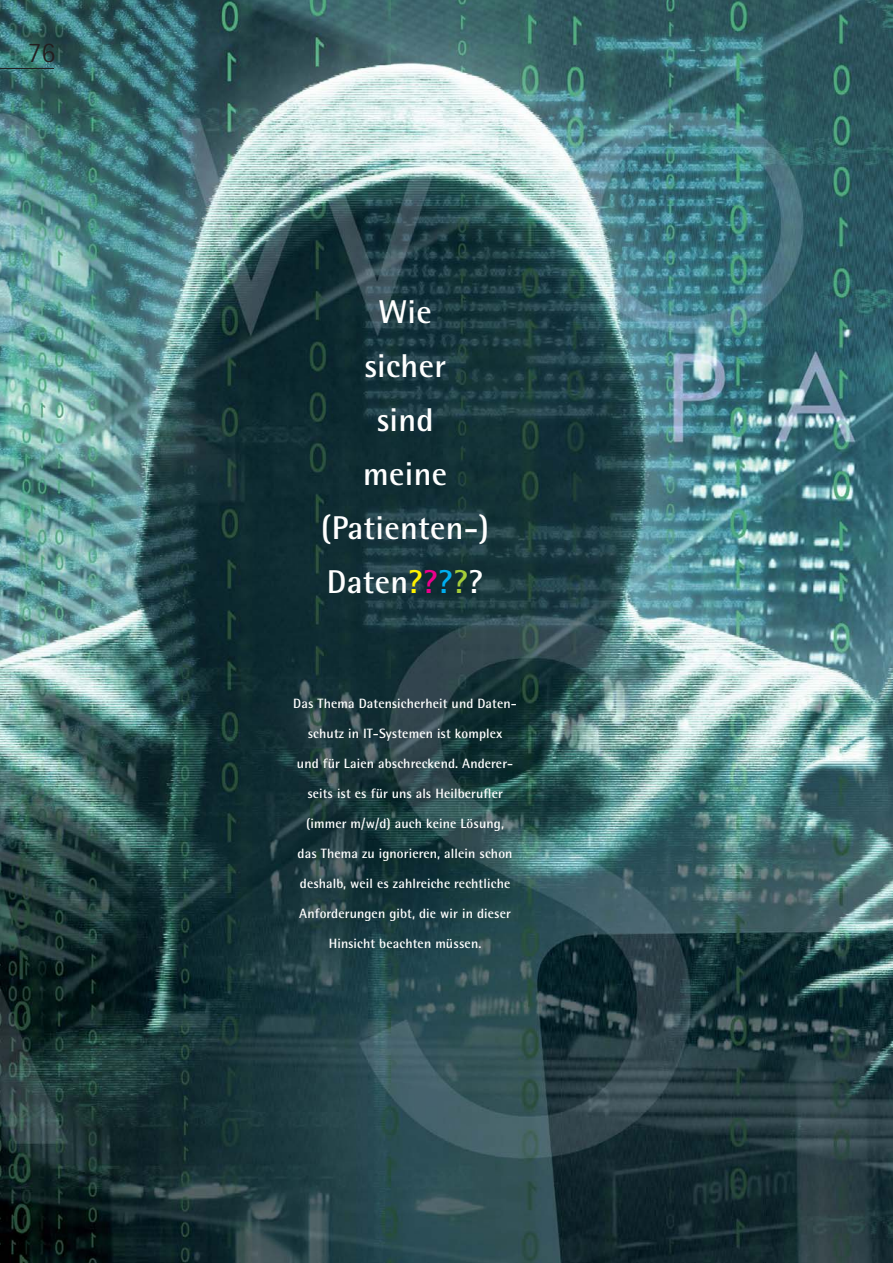
<style>
.page{position:relative;width:893px;height:1263px;background:#fff}
.page>*{position:absolute;margin:0;border:0;box-sizing:border-box;transform-origin:0 0}
.t1{font:700 33px/54px "Rotis Semi Sans";letter-spacing:.01em;color:#fff;text-align:center}
.t2{font:300 28.5px "Rotis Semi Sans";color:#231f20}
.t3{font:700 13.5px "Rotis Semi Sans";letter-spacing:.01em;color:#fff}
.s1{color:#fff200}
.s2{color:#ec008c}
.s3{color:#00aeef}
.s4{color:#a6ce39}
</style>
<div class="page">
<img style="left:0;top:0;width:892px;height:1263px">
<hr style="left:0;top:68px;width:54px;height:1px;background:#231f20">
<h2 class="t2" style="left:28px;top:43px;width:29px">76</h2>
<h1 class="t1" style="left:321px;top:288px;width:170px">Wie<br>sicher<br>sind<br>meine (Patienten-)<br>Daten<span class="s1">?</span><span class="s2">?</span><span class="s3">?</span><span class="s4">?</span>?</h1>
<p class="t3" style="left:293px;top:698px;width:225px">Das Thema Datensicherheit und Daten-</p>
<p class="t3" style="left:308px;top:728px;width:196px">schutz in IT-Systemen ist komplex</p>
<p class="t3" style="left:297px;top:758px;width:218px">und für Laien abschreckend. Anderer-</p>
<p class="t3" style="left:307px;top:788px;width:197px">seits ist es für uns als Heilberufler</p>
<p class="t3" style="left:306px;top:818px;width:199px">(immer m/w/d) auch keine Lösung,</p>
<p class="t3" style="left:297px;top:848px;width:216px">das Thema zu ignorieren, allein schon</p>
<p class="t3" style="left:300px;top:878px;width:212px">deshalb, weil es zahlreiche rechtliche</p>
<p class="t3" style="left:299px;top:908px;width:213px">Anforderungen gibt, die wir in dieser</p>
<p class="t3" style="left:329px;top:938px;width:154px">Hinsicht beachten müssen.</p>
</div>
